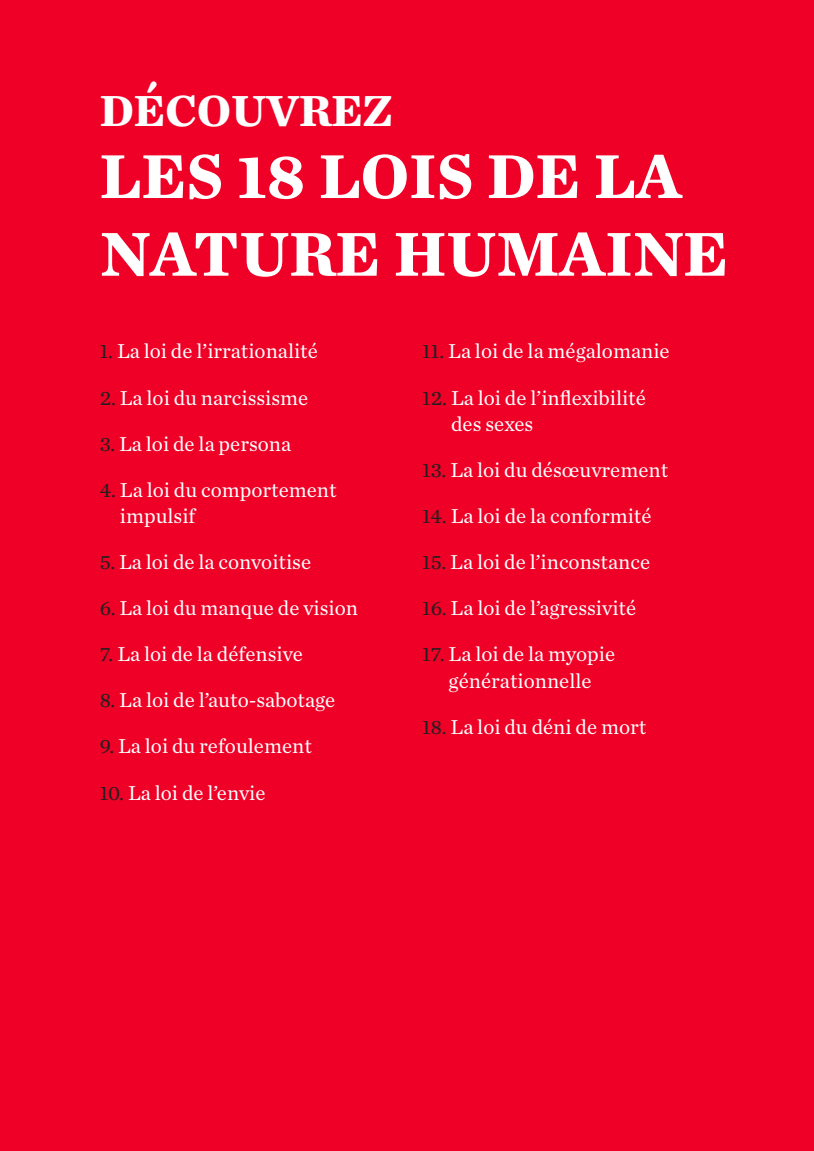
<style>
.page{position:relative;width:814px;height:1151px;background:#ef0027}
.page>*{position:absolute;margin:0;border:0;box-sizing:border-box;transform-origin:0 0}
.t1{font:700 64.75px/77.7px "Chronicle Text G1";color:#fff}
.t2{font:700 45.5px "Chronicle Text G1";color:#fff}
.t3{font:21px/26.2px "Chronicle Text G1";color:#fff}
.s1{color:#231f20}
</style>
<div class="page">
<h2 class="t2" style="left:100px;top:74px;width:294px">DÉCOUVREZ</h2>
<h1 class="t1" style="left:100px;top:133px;width:630px">LES 18 LOIS DE LA<br>NATURE HUMAINE</h1>
<p class="t3" style="left:100px;top:337px;width:220px"><span class="s1">1.</span> La loi de l’irrationalité</p>
<p class="t3" style="left:100px;top:383px;width:210px"><span class="s1">2.</span> La loi du narcissisme</p>
<p class="t3" style="left:100px;top:429px;width:193px"><span class="s1">3.</span> La loi de la persona</p>
<p class="t3" style="left:120px;top:475px;width:218px;text-indent:-20px"><span class="s1">4.</span> La loi du comportement impulsif</p>
<p class="t3" style="left:100px;top:548px;width:213px"><span class="s1">5.</span> La loi de la convoitise</p>
<p class="t3" style="left:100px;top:594px;width:260px"><span class="s1">6.</span> La loi du manque de vision</p>
<p class="t3" style="left:100px;top:640px;width:205px"><span class="s1">7.</span> La loi de la défensive</p>
<p class="t3" style="left:100px;top:686px;width:237px"><span class="s1">8.</span> La loi de l’auto-sabotage</p>
<p class="t3" style="left:100px;top:732px;width:214px"><span class="s1">9.</span> La loi du refoulement</p>
<p class="t3" style="left:100px;top:778px;width:167px"><span class="s1">10.</span> La loi de l’envie</p>
<p class="t3" style="left:422px;top:337px;width:249px"><span class="s1">11.</span> La loi de la mégalomanie</p>
<p class="t3" style="left:451px;top:383px;width:196px;text-indent:-29px"><span class="s1">12.</span> La loi de l’inflexibilité des sexes</p>
<p class="t3" style="left:422px;top:456px;width:247px"><span class="s1">13.</span> La loi du désœuvrement</p>
<p class="t3" style="left:422px;top:502px;width:231px"><span class="s1">14.</span> La loi de la conformité</p>
<p class="t3" style="left:422px;top:548px;width:229px"><span class="s1">15.</span> La loi de l’inconstance</p>
<p class="t3" style="left:422px;top:594px;width:215px"><span class="s1">16.</span> La loi de l’agressivité</p>
<p class="t3" style="left:422px;top:640px;width:194px;text-align:center"><span class="s1">17.</span> La loi de la myopie générationnelle</p>
<p class="t3" style="left:422px;top:712px;width:225px"><span class="s1">18.</span> La loi du déni de mort</p>
</div>
